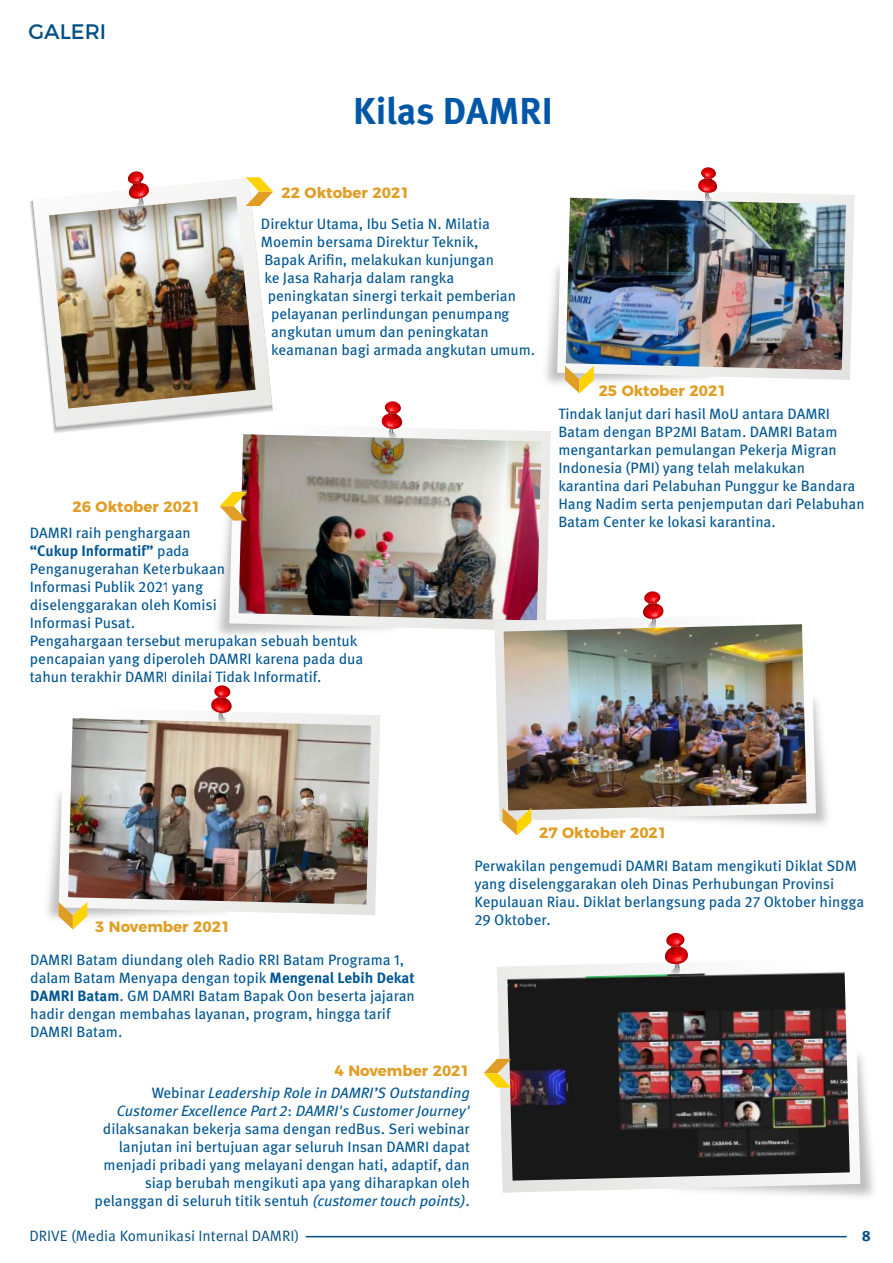
<style>
.page{position:relative;width:893px;height:1263px;background:#fff}
.page>*{position:absolute;margin:0;border:0;box-sizing:border-box;transform-origin:0 0}
.t1{font:700 37.5px "Meta Pro";color:#0057a8}
.t2{font:21px "Montserrat";color:#004e83}
.t3{font:15px/18px "Meta Pro";color:#005793}
.t4{font:700 15px "Montserrat";color:#e09e25}
.t5{font:15px "Meta Pro";color:#004e83}
.t6{font:700 15px "Meta Pro";color:#004e83}
.s1{font-weight:700}
.s2{font-style:italic}
</style>
<div class="page">
<svg style="left:33px;top:178px;width:239px;height:248px"></svg>
<img style="left:49px;top:197px;width:207px;height:211px">
<svg style="left:128px;top:171px;width:21px;height:38px"></svg>
<svg style="left:246px;top:177px;width:27px;height:29px"></svg>
<svg style="left:229px;top:423px;width:322px;height:208px"></svg>
<img style="left:239px;top:434px;width:302px;height:186px">
<div style="left:389px;top:434px;width:8px;height:6px;background:#919894;border-radius:50%"></div>
<div style="left:389px;top:433px;width:8px;height:6px;background:#8c9693;border-radius:50%"></div>
<div style="left:389px;top:433px;width:7px;height:6px;background:#859894;border-radius:50%"></div>
<svg style="left:382px;top:401px;width:20px;height:37px"></svg>
<img style="left:47px;top:795px;width:107px;height:135px">
<svg style="left:59px;top:712px;width:321px;height:203px"></svg>
<img style="left:68px;top:718px;width:303px;height:186px">
<div style="left:219px;top:718px;width:7px;height:6px;background:#c8b598;border-radius:50%"></div>
<svg style="left:211px;top:685px;width:21px;height:38px"></svg>
<svg style="left:497px;top:963px;width:363px;height:230px"></svg>
<img style="left:507px;top:970px;width:343px;height:210px">
<div style="left:671px;top:969px;width:8px;height:7px;background:#4a4c4b;border-radius:50%"></div>
<div style="left:672px;top:969px;width:7px;height:6px;background:#434544;border-radius:50%"></div>
<svg style="left:665px;top:933px;width:23px;height:41px"></svg>
<img style="left:495px;top:268px;width:153px;height:167px">
<svg style="left:557px;top:192px;width:298px;height:188px"></svg>
<img style="left:566px;top:198px;width:280px;height:172px">
<svg style="left:698px;top:167px;width:19px;height:35px"></svg>
<svg style="left:565px;top:366px;width:29px;height:27px"></svg>
<svg style="left:484px;top:1059px;width:27px;height:29px"></svg>
<svg style="left:220px;top:492px;width:27px;height:28px"></svg>
<svg style="left:59px;top:902px;width:28px;height:27px"></svg>
<svg style="left:494px;top:613px;width:322px;height:208px"></svg>
<img style="left:504px;top:624px;width:303px;height:186px">
<div style="left:648px;top:624px;width:8px;height:5px;background:#ddba21;border-radius:50%"></div>
<div style="left:649px;top:623px;width:7px;height:6px;background:#e1b41a;border-radius:50%"></div>
<svg style="left:643px;top:591px;width:20px;height:37px"></svg>
<svg style="left:503px;top:808px;width:28px;height:27px"></svg>
<hr style="left:306px;top:1236px;width:541px;height:1px;background:#004e83">
<h2 class="t2" style="left:28px;top:14px;width:79px">GALERI</h2>
<h1 class="t1" style="left:353px;top:87px;width:201px">Kilas DAMRI</h1>
<p class="t4" style="left:73px;top:494px;width:129px">26 Oktober 2021</p>
<p class="t4" style="left:282px;top:180px;width:129px">22 Oktober 2021</p>
<p class="t3" style="left:261px;top:215px;width:231px">Direktur Utama, Ibu Setia N. Milatia</p>
<p class="t3" style="left:261px;top:233px;width:219px">Moemin bersama Direktur Teknik,</p>
<p class="t3" style="left:264px;top:251px;width:231px">Bapak Arifin, melakukan kunjungan</p>
<p class="t3" style="left:264px;top:269px;width:192px">ke Jasa Raharja dalam rangka</p>
<p class="t3" style="left:268px;top:287px;width:250px">peningkatan sinergi terkait pemberian</p>
<p class="t3" style="left:271px;top:305px;width:240px">pelayanan perlindungan penumpang</p>
<p class="t3" style="left:271px;top:323px;width:219px">angkutan umum dan peningkatan</p>
<p class="t3" style="left:271px;top:341px;width:266px">keamanan bagi armada angkutan umum.</p>
<p class="t3" style="left:30px;top:524px;width:335px">DAMRI raih penghargaan<br><span class="s1">“Cukup Informatif”</span> pada<br>Penganugerahan Keterbukaan<br>Informasi Publik 2021 yang<br>diselenggarakan oleh Komisi<br>Informasi Pusat.<br>Pengahargaan tersebut merupakan sebuah bentuk pencapaian yang diperoleh DAMRI karena pada dua tahun terakhir DAMRI dinilai Tidak Informatif.</p>
<p class="t4" style="left:599px;top:379px;width:129px">25 Oktober 2021</p>
<p class="t3" style="left:558px;top:405px;width:308px">Tindak lanjut dari hasil MoU antara DAMRI Batam dengan BP2MI Batam. DAMRI Batam mengantarkan pemulangan Pekerja Migran Indonesia (PMI) yang telah melakukan karantina dari Pelabuhan Punggur ke Bandara Hang Nadim serta penjemputan dari Pelabuhan Batam Center ke lokasi karantina.</p>
<p class="t4" style="left:95px;top:914px;width:137px">3 November 2021</p>
<p class="t3" style="left:30px;top:951px;width:386px">DAMRI Batam diundang oleh Radio RRI Batam Programa 1, dalam Batam Menyapa dengan topik <span class="s1">Mengenal Lebih Dekat DAMRI Batam</span>. GM DAMRI Batam Bapak Oon beserta jajaran hadir dengan membahas layanan, program, hingga tarif DAMRI Batam.</p>
<p class="t4" style="left:539px;top:820px;width:129px">27 Oktober 2021</p>
<p class="t3" style="left:474px;top:857px;width:391px">Perwakilan pengemudi DAMRI Batam mengikuti Diklat SDM yang diselenggarakan oleh Dinas Perhubungan Provinsi Kepulauan Riau. Diklat berlangsung pada 27 Oktober hingga 29 Oktober.</p>
<p class="t4" style="left:335px;top:1058px;width:137px">4 November 2021</p>
<p class="t3" style="left:95px;top:1084px;width:377px;text-align:right">Webinar <span class="s2">Leadership Role in DAMRI’S Outstanding Customer Excellence Part 2</span>: <span class="s2">DAMRI's Customer Journey' </span>dilaksanakan bekerja sama dengan redBus. Seri webinar lanjutan ini bertujuan agar seluruh Insan DAMRI dapat menjadi pribadi yang melayani dengan hati, adaptif, dan siap berubah mengikuti apa yang diharapkan oleh pelanggan di seluruh titik sentuh <span class="s2">(customer touch points)</span>.</p>
<p class="t5" style="left:29px;top:1226px;width:271px">DRIVE (Media Komunikasi Internal DAMRI)</p>
<p class="t6" style="left:862px;top:1226px;width:11px">8</p>
</div>
